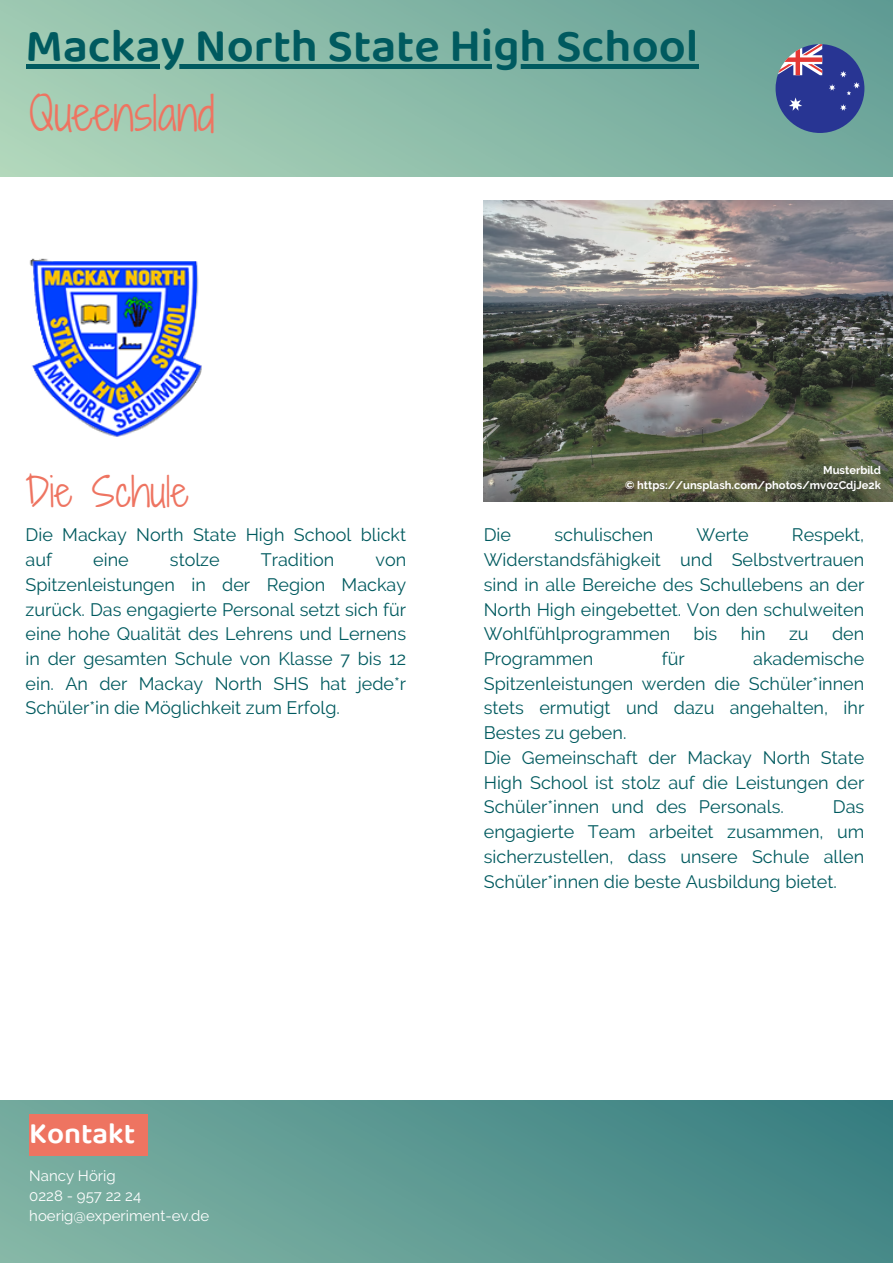
<style>
.page{position:relative;width:893px;height:1264px;background:#fff}
.page>*{position:absolute;margin:0;border:0;box-sizing:border-box;transform-origin:0 0}
.t1{font:600 47.55px "Baloo Tamma 2";color:#005a5f}
.t2{font:45px "Shadows Into Light Two";color:#ee7461}
.t3{font:39px "Shadows Into Light Two";color:#ee7461}
.t4{font:600 30px "Baloo Tamma 2";color:#fff}
.t5{font:18px/24.8px "Raleway";color:#005a5f;text-align:justify}
.t6{font:15px "Raleway";color:#fff}
.t7{font:700 11.1px "Raleway";color:#fff}
</style>
<div class="page">
<div style="left:0;top:0;width:892px;height:177px;background:linear-gradient(to right,#a8d1b7,#69a298)"></div>
<div style="left:0;top:1099px;width:892px;height:163px;background:linear-gradient(to right,#7fb1a2,#3c8284)"></div>
<div style="left:29px;top:1113px;width:119px;height:42px;background:#ee7461"></div>
<svg style="left:775px;top:44px;width:89px;height:89px"></svg>
<img style="left:29px;top:258px;width:173px;height:179px">
<img style="left:483px;top:201px;width:409px;height:300px">
<div style="left:26px;top:64px;width:672px;height:5px;background:#005a5f"></div>
<p class="t1" style="left:26px;top:16px;width:674px">Mackay North State High School</p>
<p class="t2" style="left:29px;top:81px;width:187px">Queensland</p>
<p class="t3" style="left:26px;top:463px;width:164px">Die Schule</p>
<p class="t5" style="left:26px;top:522px;width:382px">Die Mackay North State High School blickt auf</p>
<p class="t5" style="left:93px;top:547px;width:37px">eine</p>
<p class="t5" style="left:170px;top:547px;width:51px">stolze</p>
<p class="t5" style="left:261px;top:547px;width:75px">Tradition</p>
<p class="t5" style="left:26px;top:547px;width:382px;text-indent:350px">von Spitzenleistungen in der Region Mackay zurück. Das engagierte Personal setzt sich für eine hohe Qualität des Lehrens und Lernens in der gesamten Schule von Klasse 7 bis 12 ein. An der Mackay North SHS hat jede*r Schüler*in die Möglichkeit zum Erfolg.</p>
<p class="t7" style="left:823px;top:463px;width:59px">Musterbild</p>
<p class="t7" style="left:625px;top:478px;width:257px">© https://unsplash.com/photos/mv0zCdjJe2k</p>
<p class="t5" style="left:483px;top:522px;width:382px;text-indent:308px">Respekt, Widerstandsfähigkeit und Selbstvertrauen sind in alle Bereiche des Schullebens an der North High eingebettet. Von den schulweiten Wohlfühlprogrammen</p>
<p class="t5" style="left:483px;top:522px;width:29px">Die</p>
<p class="t5" style="left:554px;top:522px;width:100px">schulischen</p>
<p class="t5" style="left:696px;top:522px;width:54px">Werte</p>
<p class="t5" style="left:693px;top:621px;width:25px">bis</p>
<p class="t5" style="left:740px;top:621px;width:26px">hin</p>
<p class="t5" style="left:789px;top:621px;width:21px">zu</p>
<p class="t5" style="left:832px;top:621px;width:34px">den</p>
<p class="t5" style="left:483px;top:646px;width:111px">Programmen</p>
<p class="t5" style="left:661px;top:646px;width:24px">für</p>
<p class="t5" style="left:483px;top:646px;width:382px;text-indent:269px">akademische Spitzenleistungen werden die Schüler*innen stets ermutigt und dazu angehalten, ihr Bestes zu geben.</p>
<p class="t5" style="left:483px;top:745px;width:382px">Die Gemeinschaft der Mackay North State High School ist stolz auf die Leistungen der Schüler*innen und des Personals.</p>
<p class="t5" style="left:483px;top:794px;width:382px;text-indent:349px">Das engagierte Team arbeitet zusammen, um sicherzustellen, dass unsere Schule allen Schüler*innen die beste Ausbildung bietet.</p>
<p class="t4" style="left:29px;top:1114px;width:108px">Kontakt</p>
<p class="t6" style="left:29px;top:1166px;width:88px">Nancy Hörig</p>
<p class="t6" style="left:29px;top:1186px;width:113px">0228 - 957 22 24</p>
<p class="t6" style="left:29px;top:1207px;width:182px">hoerig@experiment-ev.de</p>
</div>
